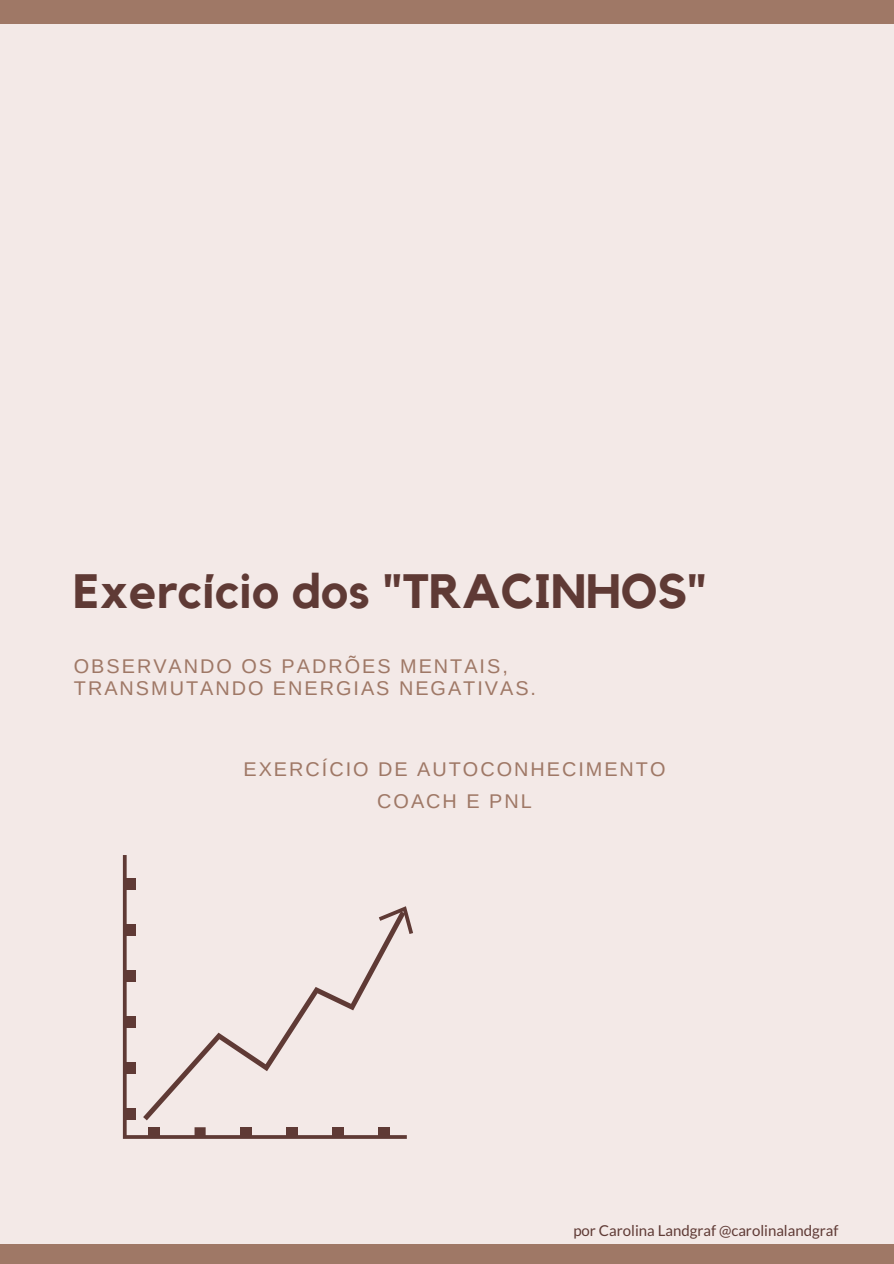
<style>
.page{position:relative;width:894px;height:1264px;background:#fff}
.page>*{position:absolute;margin:0;border:0;box-sizing:border-box;transform-origin:0 0}
.t1{font:700 48px "Kollektif";color:#5f3a35}
.t2{font:19.8px/21.5px "Arimo";letter-spacing:.1em;color:#9f7866}
.t3{font:15px "Lato";color:#5f3a35}
</style>
<div class="page">
<div style="left:0;top:0;width:893px;height:1263px;background:#f3e9e7"></div>
<div style="left:0;top:1244px;width:893px;height:19px;background:#9f7866"></div>
<div style="left:0;top:0;width:893px;height:24px;background:#9f7866"></div>
<svg style="left:123px;top:855px;width:284px;height:283px"></svg>
<svg style="left:143px;top:911px;width:262px;height:209px"></svg>
<svg style="left:378px;top:906px;width:35px;height:28px"></svg>
<div style="left:149px;top:1127px;width:11px;height:9px;background:#5f3a35"></div>
<div style="left:194px;top:1127px;width:11px;height:9px;background:#5f3a35"></div>
<div style="left:240px;top:1127px;width:11px;height:9px;background:#5f3a35"></div>
<div style="left:286px;top:1127px;width:11px;height:9px;background:#5f3a35"></div>
<div style="left:332px;top:1127px;width:11px;height:9px;background:#5f3a35"></div>
<div style="left:378px;top:1127px;width:11px;height:9px;background:#5f3a35"></div>
<div style="left:126px;top:1108px;width:10px;height:11px;background:#5f3a35"></div>
<div style="left:126px;top:1062px;width:10px;height:11px;background:#5f3a35"></div>
<div style="left:126px;top:1016px;width:10px;height:11px;background:#5f3a35"></div>
<div style="left:126px;top:970px;width:10px;height:11px;background:#5f3a35"></div>
<div style="left:126px;top:924px;width:10px;height:11px;background:#5f3a35"></div>
<div style="left:126px;top:878px;width:10px;height:12px;background:#5f3a35"></div>
<h1 class="t1" style="left:73px;top:569px;width:634px">Exercício dos "TRACINHOS"</h1>
<p class="t2" style="left:74px;top:655px;width:463px">OBSERVANDO OS PADRÕES MENTAIS,<br>TRANSMUTANDO ENERGIAS NEGATIVAS.</p>
<p class="t2" style="left:243px;top:752px;width:423px;line-height:32.7px;text-align:center">EXERCÍCIO DE AUTOCONHECIMENTO<br>COACH E PNL</p>
<p class="t3" style="left:573px;top:1221px;width:266px">por Carolina Landgraf @carolinalandgraf</p>
</div>
